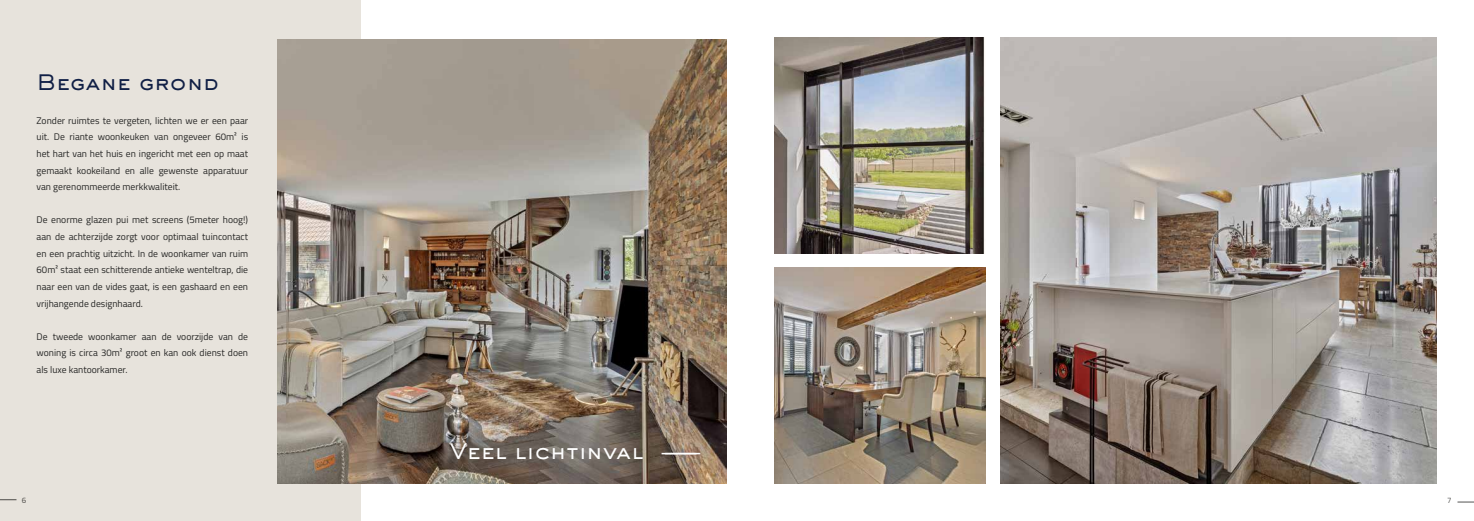
<style>
.page{position:relative;width:1474px;height:521px;background:#fff}
.page>*{position:absolute;margin:0;border:0;box-sizing:border-box;transform-origin:0 0}
.t1{font:500 21px "Sackers Gothic Std";letter-spacing:-.015em;color:#fff}
.t2{font:500 21px "Sackers Gothic Std";color:#101f45}
.t3{font:9.62px/16.6px "Titillium Web";color:#282827;text-align:justify}
.t4{font:7.88px "Titillium Web";color:#282827}
.s1{font-weight:300}
</style>
<div class="page">
<div style="left:0;top:0;width:361px;height:521px;background:#e7e3dc"></div>
<img style="left:278px;top:40px;width:448px;height:444px">
<img style="left:774px;top:37px;width:211px;height:216px">
<img style="left:774px;top:268px;width:211px;height:215px">
<img style="left:1000px;top:37px;width:436px;height:447px">
<svg style="left:1457px;top:502px;width:16px;height:1px"></svg>
<h1 class="t2" style="left:37px;top:69px;width:184px">Begane grond</h1>
<p class="t3" style="left:37px;top:111px;width:213px">Zonder ruimtes te vergeten, lichten we er een paar uit. De riante woonkeuken van ongeveer 60m² is het hart van het huis en ingericht met een op maat gemaakt kookeiland en alle gewenste apparatuur van gerenommeerde merkkwaliteit.</p>
<p class="t3" style="left:37px;top:211px;width:213px">De enorme glazen pui met screens (5meter hoog!) aan de achterzijde zorgt voor optimaal tuincontact en een prachtig uitzicht. In de woonkamer van ruim 60m² staat een schitterende antieke wenteltrap, die naar een van de vides gaat, is een gashaard en een vrijhangende designhaard.</p>
<p class="t3" style="left:37px;top:328px;width:213px">De tweede woonkamer aan de voorzijde van de woning is circa 30m² groot en kan ook dienst doen als luxe kantoorkamer.</p>
<p class="t4" style="left:22px;top:494px;width:6px">6</p>
<h1 class="t1" style="left:450px;top:437px;width:255px">Veel lichtinval <span class="s1">----------</span></h1>
<p class="t4" style="left:1446px;top:494px;width:6px">7</p>
</div>
